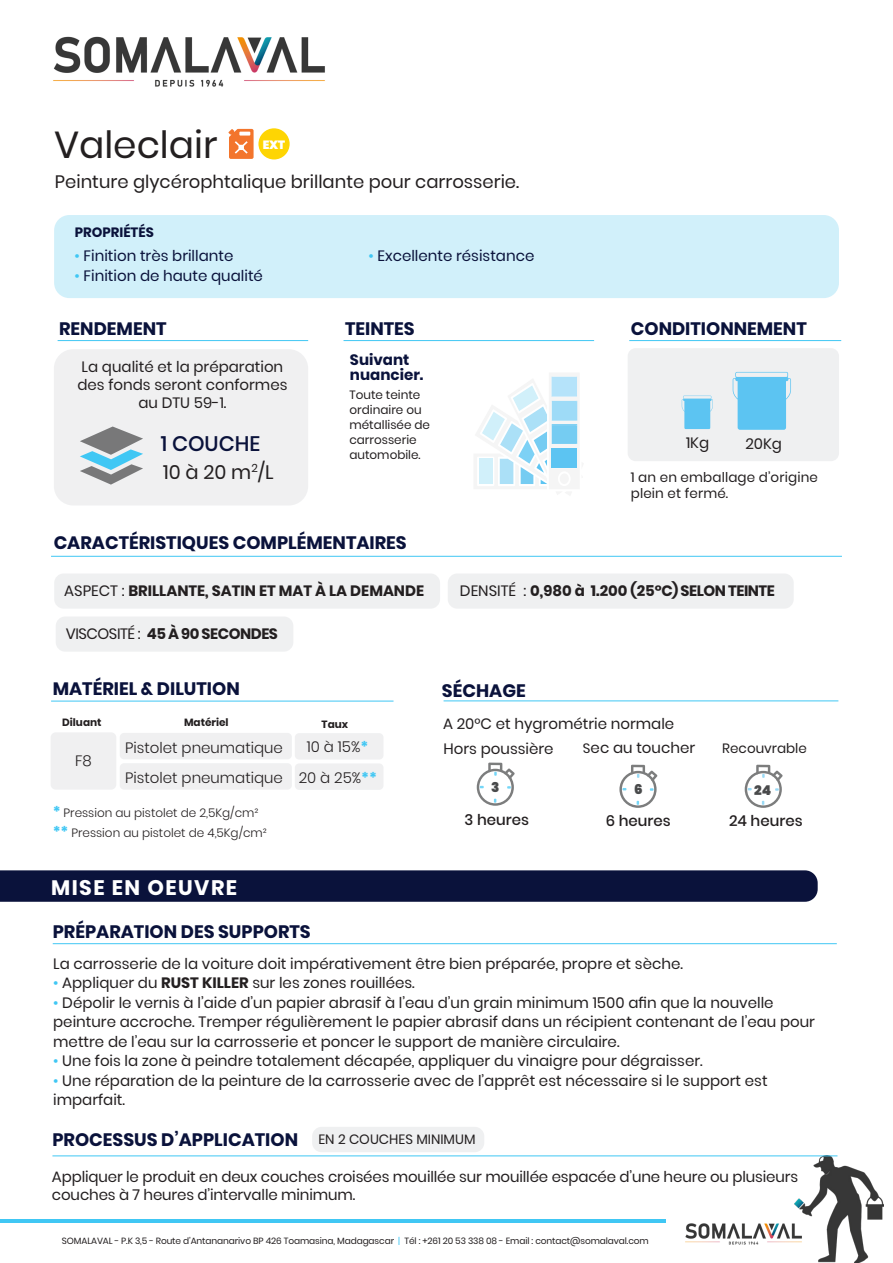
<style>
.page{position:relative;width:893px;height:1263px;background:#fff}
.page>*{position:absolute;margin:0;border:0;box-sizing:border-box;transform-origin:0 0}
.t1{font:37.5px "Poppins";color:#231f20}
.t2{font:700 21px "Poppins";letter-spacing:.07em;color:#fff}
.t3{font:500 21px "Poppins";color:#0a123b}
.t4{font:19.5px "Poppins";color:#231f20}
.t5{font:700 18px "Poppins";color:#0a123b}
.t6{font:18px "Poppins";color:#231f20}
.t7{font:15px/19.5px "Poppins";color:#231f20}
.t8{font:15px "Poppins";color:#0a123b}
.t9{font:700 15px "Poppins";letter-spacing:-.03em;color:#231f20}
.t10{font:300 15px "Poppins";color:#231f20}
.t11{font:700 15px "Poppins";color:#231f20}
.t12{font:500 15px "Poppins";color:#231f20}
.t13{font:700 15px/15px "Poppins";color:#0a123b}
.t14{font:13.5px/16.5px "Poppins";letter-spacing:.01em;color:#231f20}
.t15{font:700 13.5px "Poppins";color:#0a123b}
.t16{font:900 13.5px "Poppins";color:#494a4b}
.t17{font:300 12px "Poppins";color:#231f20}
.t18{font:12px/15px "Poppins";color:#231f20}
.t19{font:900 12px "Poppins";color:#fff}
.t20{font:700 10.5px "Poppins";color:#231f20}
.t21{font:9px "Poppins";letter-spacing:-.01em;color:#231f20}
.s1{color:#40c7f4}
.s2{font-weight:400}
.s3{font-weight:700;color:#40c7f4}
.s4{font-weight:700;font-size:15px;color:#40c7f4}
.s5{font-size:13.5px}
.s6{font-weight:700}
</style>
<div class="page">
<hr style="left:0;top:1219px;width:666px;height:3px;background:#40c7f4">
<img style="left:685px;top:1223px;width:109px;height:22px">
<img style="left:794px;top:1155px;width:90px;height:108px">
<img style="left:53px;top:36px;width:272px;height:51px">
<div style="left:54px;top:215px;width:785px;height:83px;background:#d1f0fa;border-radius:15px"></div>
<hr style="left:344px;top:340px;width:250px;height:1px;background:#40c7f4">
<div style="left:628px;top:348px;width:211px;height:113px;background:#eff0f1;border-radius:8px"></div>
<hr style="left:629px;top:340px;width:212px;height:1px;background:#40c7f4">
<svg style="left:479px;top:376px;width:99px;height:108px"></svg>
<div style="left:552px;top:448px;width:25px;height:20px;background:#5cc4f2"></div>
<hr style="left:51px;top:701px;width:343px;height:1px;background:#40c7f4">
<hr style="left:444px;top:701px;width:394px;height:1px;background:#40c7f4">
<div style="left:54px;top:573px;width:386px;height:36px;background:#eff0f1;border-radius:9px"></div>
<div style="left:448px;top:573px;width:346px;height:36px;background:#eff0f1;border-radius:9px"></div>
<hr style="left:51px;top:556px;width:791px;height:1px;background:#40c7f4">
<svg style="left:733px;top:372px;width:58px;height:58px"></svg>
<div style="left:258px;top:128px;width:32px;height:31px;background:#fed503;border-radius:50%"></div>
<svg style="left:228px;top:129px;width:26px;height:30px"></svg>
<svg style="left:682px;top:396px;width:31px;height:33px"></svg>
<div style="left:56px;top:616px;width:237px;height:36px;background:#eff0f1;border-radius:9px"></div>
<div style="left:54px;top:349px;width:254px;height:156px;background:#f0f0f1;border-radius:19px"></div>
<hr style="left:58px;top:340px;width:250px;height:1px;background:#40c7f4">
<div style="left:51px;top:732px;width:65px;height:58px;background:#f0f0f1;border-radius:5px"></div>
<div style="left:120px;top:733px;width:172px;height:26px;background:#f0f0f1;border-radius:4px"></div>
<div style="left:120px;top:763px;width:172px;height:27px;background:#f0f0f1;border-radius:4px"></div>
<div style="left:295px;top:733px;width:88px;height:26px;background:#f0f0f1;border-radius:4px"></div>
<div style="left:295px;top:763px;width:88px;height:27px;background:#f0f0f1;border-radius:4px"></div>
<svg style="left:477px;top:763px;width:38px;height:43px"></svg>
<svg style="left:619px;top:765px;width:38px;height:43px"></svg>
<svg style="left:745px;top:765px;width:38px;height:43px"></svg>
<hr style="left:53px;top:943px;width:784px;height:1px;background:#40c7f4">
<div style="left:0;top:870px;width:818px;height:32px;background:#0a123b"></div>
<hr style="left:52px;top:1155px;width:785px;height:1px;background:#40c7f4">
<div style="left:312px;top:1127px;width:172px;height:25px;background:#eff0f1;border-radius:9px"></div>
<svg style="left:80px;top:426px;width:63px;height:59px"></svg>
<p class="t1" style="left:54px;top:123px;width:165px">Valeclair</p>
<p class="t19" style="left:263px;top:138px;width:24px">EXT</p>
<p class="t6" style="left:55px;top:171px;width:466px">Peinture glycérophtalique brillante pour carrosserie.</p>
<p class="t15" style="left:75px;top:225px;width:80px">PROPRIÉTÉS</p>
<p class="t8" style="left:75px;top:247px;width:160px"><span class="s1">•</span> Finition très brillante</p>
<p class="t8" style="left:75px;top:267px;width:190px"><span class="s1">•</span> Finition de haute qualité</p>
<p class="t5" style="left:59px;top:318px;width:109px">RENDEMENT</p>
<p class="t7" style="left:77px;top:358px;width:212px;line-height:18px;text-align:center">La qualité et la préparation des fonds seront conformes au DTU 59-1.</p>
<p class="t3" style="left:161px;top:431px;width:101px">1 COUCHE</p>
<p class="t4" style="left:163px;top:460px;width:112px">10 à 20 m<sup>2</sup>/L</p>
<p class="t8" style="left:369px;top:247px;width:167px"><span class="s1">•</span> Excellente résistance</p>
<p class="t5" style="left:345px;top:318px;width:71px">TEINTES</p>
<p class="t5" style="left:631px;top:318px;width:177px">CONDITIONNEMENT</p>
<p class="t13" style="left:350px;top:352px;width:75px">Suivant nuancier.</p>
<p class="t18" style="left:349px;top:388px;width:82px">Toute teinte ordinaire ou métallisée de carrosserie automobile.</p>
<p class="t7" style="left:686px;top:433px;width:25px">1Kg</p>
<p class="t14" style="left:631px;top:469px;width:189px">1 an en emballage d’origine plein et fermé.</p>
<p class="t7" style="left:745px;top:434px;width:38px">20Kg</p>
<p class="t5" style="left:54px;top:533px;width:355px">CARACTÉRISTIQUES COMPLÉMENTAIRES</p>
<p class="t11" style="left:64px;top:582px;width:361px"><span class="s2">ASPECT :</span> BRILLANTE, SATIN ET MAT À LA DEMANDE</p>
<p class="t9" style="left:460px;top:582px;width:316px"><span class="s2">DENSITÉ :</span> 0,980 à 1.200 (25°C) SELON TEINTE</p>
<p class="t9" style="left:66px;top:625px;width:214px"><span class="s2">VISCOSITÉ :</span> 45 À 90 SECONDES</p>
<p class="t5" style="left:53px;top:679px;width:189px">MATÉRIEL &amp; DILUTION</p>
<p class="t5" style="left:442px;top:680px;width:85px">SÉCHAGE</p>
<p class="t20" style="left:62px;top:717px;width:41px">Diluant</p>
<p class="t20" style="left:184px;top:717px;width:46px">Matériel</p>
<p class="t20" style="left:322px;top:718px;width:28px">Taux</p>
<p class="t10" style="left:75px;top:752px;width:18px">F8</p>
<p class="t10" style="left:307px;top:738px;width:63px">10 à 15%<span class="s3">*</span></p>
<p class="t10" style="left:299px;top:769px;width:80px">20 à 25%<span class="s3">**</span></p>
<p class="t10" style="left:125px;top:739px;width:159px">Pistolet pneumatique</p>
<p class="t10" style="left:125px;top:769px;width:159px">Pistolet pneumatique</p>
<p class="t17" style="left:53px;top:806px;width:207px"><span class="s4">*</span> Pression au pistolet de 2,5Kg/cm²</p>
<p class="t17" style="left:53px;top:826px;width:216px"><span class="s4">**</span> Pression au pistolet de 4,5Kg/cm²</p>
<p class="t2" style="left:51px;top:875px;width:188px">MISE EN OEUVRE</p>
<p class="t5" style="left:53px;top:921px;width:259px">PRÉPARATION DES SUPPORTS</p>
<p class="t7" style="left:443px;top:714px;width:233px">A 20°C et hygrométrie normale</p>
<p class="t7" style="left:444px;top:739px;width:111px">Hors poussière</p>
<p class="t7" style="left:583px;top:738px;width:114px"><span class="s5">S</span>ec au toucher</p>
<p class="t14" style="left:722px;top:740px;width:86px">Recouvrable</p>
<p class="t16" style="left:491px;top:780px;width:10px">3</p>
<p class="t16" style="left:634px;top:781px;width:10px">6</p>
<p class="t16" style="left:754px;top:783px;width:19px">24</p>
<p class="t12" style="left:465px;top:811px;width:66px">3 heures</p>
<p class="t12" style="left:729px;top:812px;width:75px">24 heures</p>
<p class="t12" style="left:606px;top:812px;width:66px">6 heures</p>
<p class="t7" style="left:53px;top:954px;width:631px">La carrosserie de la voiture doit impérativement être bien préparée, propre et sèche.</p>
<p class="t7" style="left:53px;top:973px;width:363px"><span class="s1">•</span> Appliquer du <span class="s6">RUST KILLER</span> sur les zones rouillées.</p>
<p class="t7" style="left:53px;top:993px;width:763px"><span class="s1">•</span> Dépolir le vernis à l’aide d’un papier abrasif à l’eau d’un grain minimum 1500 afin que la nouvelle peinture accroche. Tremper régulièrement le papier abrasif dans un récipient contenant de l’eau pour mettre de l’eau sur la carrosserie et poncer le support de manière circulaire.</p>
<p class="t7" style="left:53px;top:1051px;width:651px"><span class="s1">•</span> Une fois la zone à peindre totalement décapée, appliquer du vinaigre pour dégraisser.</p>
<p class="t7" style="left:53px;top:1071px;width:716px"><span class="s1">•</span> Une réparation de la peinture de la carrosserie avec de l’apprêt est nécessaire si le support est imparfait.</p>
<p class="t5" style="left:53px;top:1129px;width:247px">PROCESSUS D’APPLICATION</p>
<p class="t7" style="left:52px;top:1167px;width:748px">Appliquer le produit en deux couches croisées mouillée sur mouillée espacée d’une heure ou plusieurs</p>
<p class="t7" style="left:52px;top:1185px;width:305px">couches à 7 heures d’intervalle minimum.</p>
<p class="t14" style="left:318px;top:1131px;width:159px">EN 2 COUCHES MINIMUM</p>
<p class="t21" style="left:62px;top:1236px;width:588px">SOMALAVAL - P.K 3,5 - Route d’Antananarivo BP 426 Toamasina, Madagascar <span class="s1">|</span> Tél : +261 20 53 338 08 - Email : contact@somalaval.com</p>
</div>
